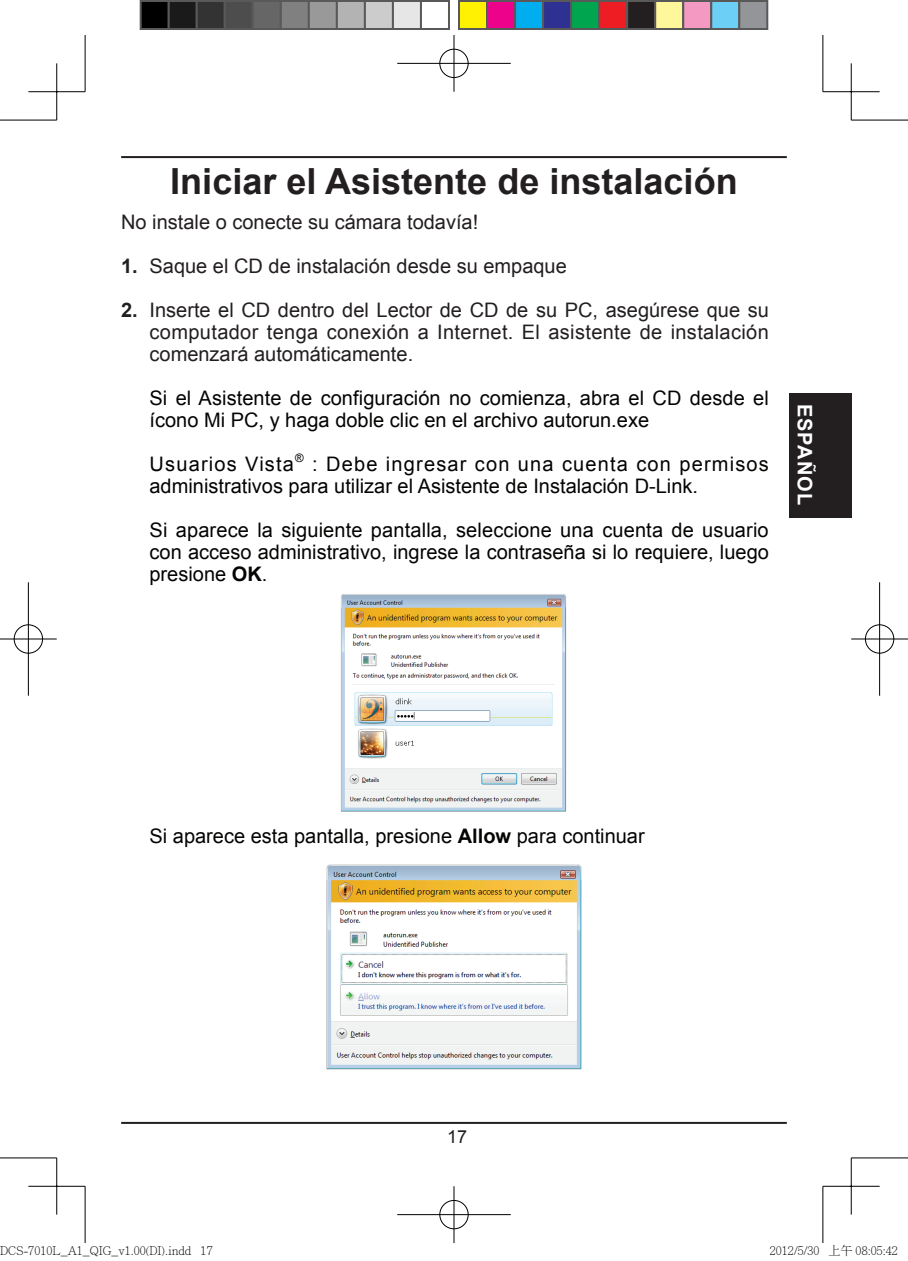
<style>
.page{position:relative;width:908px;height:1261px;background:#fff}
.page>*{position:absolute;margin:0;border:0;box-sizing:border-box;transform-origin:0 0}
.t1{font:700 36px "Arial";color:#231f20}
.t2{font:20px/22px "Arial";color:#040503}
.t3{font:20px/22px "Arial";color:#231f20;text-align:justify}
.t4{font:20px "Arial";letter-spacing:.06em;color:#040503}
.t5{font:700 20px "Arial";letter-spacing:.045em;color:#fff}
.t6{font:18px "Arial";color:#231f20}
.t7{font:300 12px "Adobe Ming Std";color:#000}
.t8{font:11.6px "Arial";color:#040503}
.s1{font-weight:700}
</style>
<div class="page">
<img style="left:341px;top:594px;width:226px;height:218px">
<img style="left:326px;top:864px;width:256px;height:206px">
<hr style="left:121px;top:156px;width:665px;height:2px;background:#231f20">
<hr style="left:121px;top:1122px;width:665px;height:2px;background:#231f20">
<div style="left:788px;top:393px;width:62px;height:124px;background:#231f20"></div>
<hr style="left:0;top:120px;width:57px;height:1px;background:#000">
<hr style="left:850px;top:120px;width:57px;height:1px;background:#000">
<hr style="left:0;top:1157px;width:57px;height:1px;background:#000">
<hr style="left:850px;top:1157px;width:57px;height:1px;background:#000">
<hr style="left:85px;top:35px;width:1px;height:57px;background:#000">
<hr style="left:85px;top:1186px;width:1px;height:57px;background:#000">
<hr style="left:822px;top:35px;width:1px;height:57px;background:#000">
<hr style="left:822px;top:1186px;width:1px;height:57px;background:#000">
<hr style="left:28px;top:91px;width:57px;height:1px;background:#000">
<hr style="left:822px;top:91px;width:57px;height:1px;background:#000">
<hr style="left:28px;top:1186px;width:57px;height:1px;background:#000">
<hr style="left:822px;top:1186px;width:57px;height:1px;background:#000">
<hr style="left:56px;top:63px;width:1px;height:57px;background:#000">
<hr style="left:56px;top:1158px;width:1px;height:56px;background:#000">
<hr style="left:850px;top:63px;width:1px;height:57px;background:#000">
<hr style="left:850px;top:1158px;width:1px;height:56px;background:#000">
<div style="left:438px;top:48px;width:31px;height:31px;border:3px solid #fff;border-radius:50%"></div>
<hr style="left:397px;top:62px;width:113px;height:3px;background:#fff">
<hr style="left:452px;top:35px;width:3px;height:57px;background:#fff">
<div style="left:439px;top:49px;width:29px;height:29px;border:1px solid #000;border-radius:50%"></div>
<hr style="left:397px;top:63px;width:113px;height:1px;background:#000">
<hr style="left:453px;top:35px;width:1px;height:57px;background:#000">
<div style="left:438px;top:1199px;width:31px;height:31px;border:3px solid #fff;border-radius:50%"></div>
<hr style="left:397px;top:1213px;width:113px;height:3px;background:#fff">
<hr style="left:452px;top:1186px;width:3px;height:57px;background:#fff">
<div style="left:439px;top:1200px;width:29px;height:29px;border:1px solid #000;border-radius:50%"></div>
<hr style="left:397px;top:1214px;width:113px;height:1px;background:#000">
<hr style="left:453px;top:1186px;width:1px;height:57px;background:#000">
<div style="left:13px;top:623px;width:31px;height:31px;border:3px solid #fff;border-radius:50%"></div>
<hr style="left:0;top:637px;width:57px;height:3px;background:#fff">
<hr style="left:27px;top:582px;width:3px;height:113px;background:#fff">
<div style="left:14px;top:624px;width:29px;height:29px;border:1px solid #000;border-radius:50%"></div>
<hr style="left:0;top:638px;width:57px;height:1px;background:#000">
<hr style="left:28px;top:582px;width:1px;height:113px;background:#000">
<div style="left:863px;top:623px;width:31px;height:31px;border:3px solid #fff;border-radius:50%"></div>
<hr style="left:850px;top:637px;width:57px;height:3px;background:#fff">
<hr style="left:877px;top:582px;width:3px;height:113px;background:#fff">
<div style="left:864px;top:624px;width:29px;height:29px;border:1px solid #000;border-radius:50%"></div>
<hr style="left:850px;top:638px;width:57px;height:1px;background:#000">
<hr style="left:878px;top:582px;width:1px;height:113px;background:#000">
<div style="left:141px;top:1px;width:28px;height:28px;background:#000"></div>
<div style="left:140px;top:0;width:30px;height:30px;border:2px solid #595959"></div>
<div style="left:169px;top:1px;width:28px;height:28px;background:#1a1a1a"></div>
<div style="left:168px;top:0;width:30px;height:30px;border:2px solid #595959"></div>
<div style="left:197px;top:1px;width:28px;height:28px;background:#333"></div>
<div style="left:196px;top:0;width:30px;height:30px;border:2px solid #595959"></div>
<div style="left:225px;top:1px;width:28px;height:28px;background:#4d4d4d"></div>
<div style="left:224px;top:0;width:30px;height:30px;border:2px solid #595959"></div>
<div style="left:253px;top:1px;width:28px;height:28px;background:#666"></div>
<div style="left:252px;top:0;width:30px;height:30px;border:2px solid #595959"></div>
<div style="left:281px;top:1px;width:28px;height:28px;background:#808080"></div>
<div style="left:280px;top:0;width:30px;height:30px;border:2px solid #595959"></div>
<div style="left:309px;top:1px;width:28px;height:28px;background:#999"></div>
<div style="left:308px;top:0;width:30px;height:30px;border:2px solid #595959"></div>
<div style="left:337px;top:1px;width:28px;height:28px;background:#b3b3b3"></div>
<div style="left:336px;top:0;width:30px;height:30px;border:2px solid #595959"></div>
<div style="left:365px;top:1px;width:28px;height:28px;background:#ccc"></div>
<div style="left:364px;top:0;width:30px;height:30px;border:2px solid #595959"></div>
<div style="left:393px;top:1px;width:28px;height:28px;background:#e6e6e6"></div>
<div style="left:392px;top:0;width:30px;height:30px;border:2px solid #595959"></div>
<div style="left:420px;top:0;width:30px;height:30px;border:2px solid #595959"></div>
<div style="left:459px;top:1px;width:28px;height:28px;background:#fff101"></div>
<div style="left:458px;top:0;width:30px;height:30px;border:2px solid #595959"></div>
<div style="left:487px;top:1px;width:28px;height:28px;background:#ed028c"></div>
<div style="left:486px;top:0;width:30px;height:30px;border:2px solid #595959"></div>
<div style="left:515px;top:1px;width:28px;height:28px;background:#00aeef"></div>
<div style="left:514px;top:0;width:30px;height:30px;border:2px solid #595959"></div>
<div style="left:543px;top:1px;width:28px;height:28px;background:#2e3092"></div>
<div style="left:542px;top:0;width:30px;height:30px;border:2px solid #595959"></div>
<div style="left:571px;top:1px;width:28px;height:28px;background:#00a54f"></div>
<div style="left:570px;top:0;width:30px;height:30px;border:2px solid #595959"></div>
<div style="left:599px;top:1px;width:28px;height:28px;background:#ee1d23"></div>
<div style="left:598px;top:0;width:30px;height:30px;border:2px solid #595959"></div>
<div style="left:627px;top:1px;width:28px;height:28px;background:#231f20"></div>
<div style="left:626px;top:0;width:30px;height:30px;border:2px solid #595959"></div>
<div style="left:655px;top:1px;width:28px;height:28px;background:#fff79a"></div>
<div style="left:654px;top:0;width:30px;height:30px;border:2px solid #595959"></div>
<div style="left:683px;top:1px;width:28px;height:28px;background:#f499c2"></div>
<div style="left:682px;top:0;width:30px;height:30px;border:2px solid #595959"></div>
<div style="left:711px;top:1px;width:28px;height:28px;background:#6bcff6"></div>
<div style="left:710px;top:0;width:30px;height:30px;border:2px solid #595959"></div>
<div style="left:739px;top:1px;width:28px;height:28px;background:#939598"></div>
<div style="left:738px;top:0;width:30px;height:30px;border:2px solid #595959"></div>
<h1 class="t1" style="left:170px;top:157px;width:568px">Iniciar el Asistente de instalación</h1>
<p class="t3" style="left:121px;top:211px;width:358px">No instale o conecte su cámara todavía!</p>
<p class="t3" style="left:121px;top:255px;width:447px"><span class="s1">1.</span> Saque el CD de instalación desde su empaque</p>
<p class="t3" style="left:149px;top:299px;width:620px;text-indent:-28px"><span class="s1">2.</span> Inserte el CD dentro del Lector de CD de su PC, asegúrese que su computador tenga conexión a Internet. El asistente de instalación comenzará automáticamente.</p>
<p class="t2" style="left:149px;top:387px;width:620px">Si el Asistente de configuración no comienza, abra el CD desde el ícono Mi PC, y haga doble clic en el archivo autorun.exe</p>
<p class="t4" style="left:149px;top:451px;width:146px">Usuarios Vista</p>
<p class="t8" style="left:295px;top:450px;width:10px">®</p>
<p class="t2" style="left:149px;top:453px;width:620px;text-indent:163px">: Debe ingresar con una cuenta con permisos administrativos para utilizar el Asistente de Instalación D-Link.</p>
<p class="t2" style="left:149px;top:519px;width:620px;text-align:justify">Si aparece la siguiente pantalla, seleccione una cuenta de usuario con acceso administrativo, ingrese la contraseña si lo requiere, luego presione <span class="s1">OK</span>.</p>
<p class="t5" style="left:817px;top:404px;width:103px;rotate:90deg">ESPAÑOL</p>
<p class="t2" style="left:149px;top:825px;width:496px">Si aparece esta pantalla, presione <span class="s1">Allow</span> para continuar</p>
<p class="t6" style="left:447px;top:1125px;width:22px">17</p>
<p class="t7" style="left:0;top:1244px;width:214px">DCS-7010L_A1_QIG_v1.00(DI).indd 17</p>
<p class="t7" style="left:769px;top:1244px;width:129px">2012/5/30 上午 08:05:42</p>
</div>
